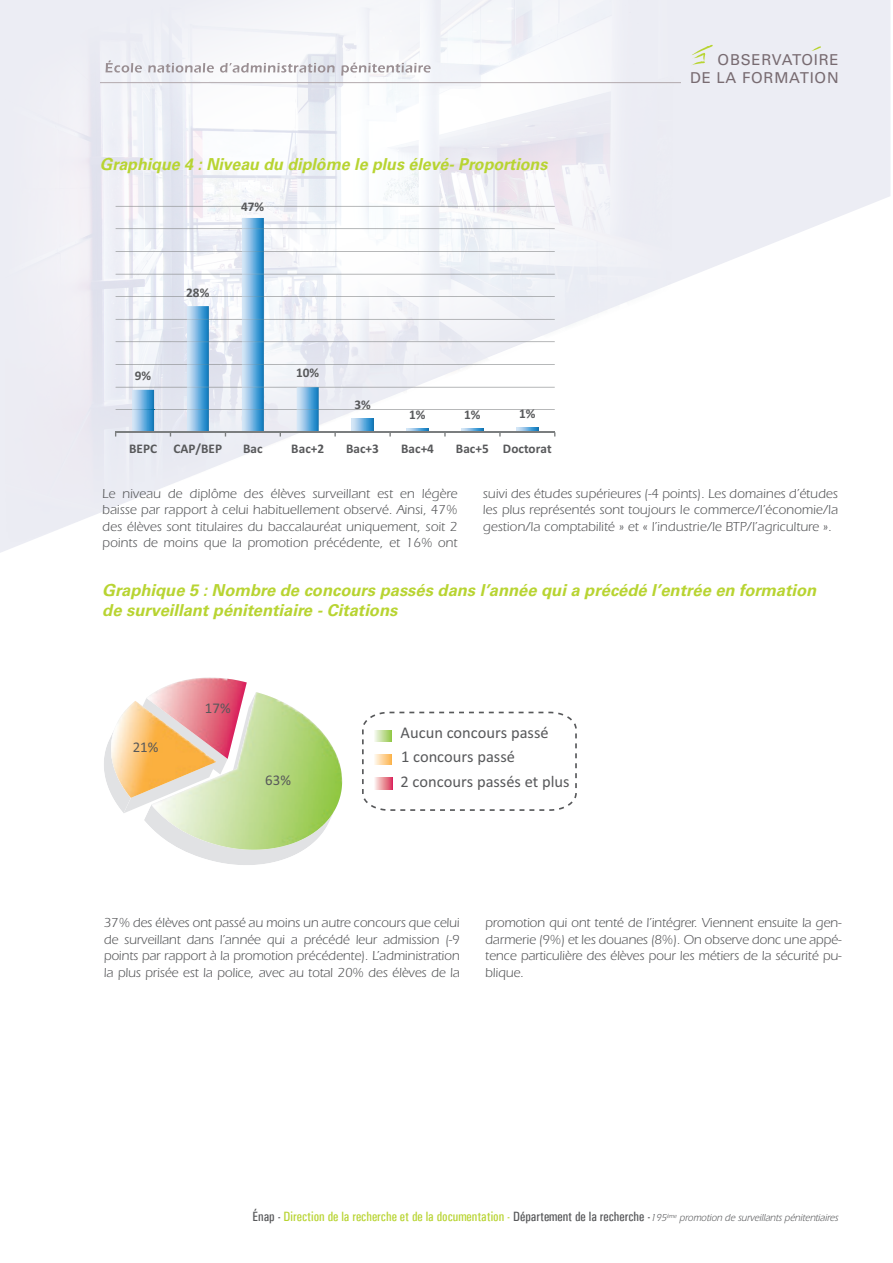
<style>
.page{position:relative;width:893px;height:1263px;background:#fff}
.page>*{position:absolute;margin:0;border:0;box-sizing:border-box;transform-origin:0 0}
.t1{font:italic 700 16.5px/19.8px "Univers";color:#b8d432}
.t2{font:16.5px "Calibri";color:#57585a}
.t3{font:15px/18px "Univers";letter-spacing:.05em;color:#786b71;text-align:right}
.t4{font:14.85px "Calibri";color:#57585a}
.t5{font:13.5px/16.5px "Itc Eras";letter-spacing:-.01em;color:#57585a;text-align:justify}
.t6{font:500 condensed 13.5px "Univers";color:#b8d432}
.t7{font:700 13.2px "Calibri";letter-spacing:.005em;color:#57585a}
.s1{color:#57585a}
.s2{font-family:"Itc Eras";font-weight:400;font-style:italic;font-stretch:normal;font-size:10.5px;color:#57585a}
</style>
<div class="page">
<svg style="left:0;top:0;width:890px;height:553px"></svg>
<img style="left:5px;top:0;width:670px;height:551px">
<hr style="left:100px;top:82px;width:581px;height:1px;background:#b2a9ad">
<svg style="left:105px;top:61px;width:326px;height:15px"></svg>
<svg style="left:810px;top:46px;width:11px;height:5px"></svg>
<svg style="left:691px;top:45px;width:22px;height:20px"></svg>
<hr style="left:116px;top:206px;width:439px;height:1px;background:#7b7e7f">
<hr style="left:116px;top:229px;width:439px;height:1px;background:#7b7e7f">
<hr style="left:116px;top:251px;width:439px;height:1px;background:#7b7e7f">
<hr style="left:116px;top:274px;width:439px;height:1px;background:#7b7e7f">
<hr style="left:116px;top:296px;width:439px;height:1px;background:#7b7e7f">
<hr style="left:116px;top:319px;width:439px;height:1px;background:#7b7e7f">
<hr style="left:116px;top:342px;width:439px;height:1px;background:#7b7e7f">
<hr style="left:116px;top:364px;width:439px;height:1px;background:#7b7e7f">
<hr style="left:116px;top:387px;width:439px;height:1px;background:#7b7e7f">
<hr style="left:116px;top:409px;width:439px;height:1px;background:#7b7e7f">
<svg style="left:132px;top:390px;width:22px;height:42px"></svg>
<svg style="left:187px;top:306px;width:22px;height:126px;background:#74b1dc"></svg>
<svg style="left:242px;top:218px;width:22px;height:214px;background:#74b1dc"></svg>
<svg style="left:297px;top:387px;width:22px;height:45px"></svg>
<svg style="left:352px;top:419px;width:22px;height:13px"></svg>
<svg style="left:407px;top:429px;width:22px;height:3px"></svg>
<svg style="left:462px;top:429px;width:21px;height:3px"></svg>
<svg style="left:516px;top:428px;width:22px;height:4px"></svg>
<hr style="left:116px;top:432px;width:439px;height:1px;background:#7b7e7f">
<svg style="left:104px;top:677px;width:238px;height:188px"></svg>
<img style="left:151px;top:768px;width:87px;height:81px">
<svg style="left:362px;top:712px;width:215px;height:99px"></svg>
<svg style="left:373px;top:730px;width:19px;height:12px"></svg>
<svg style="left:373px;top:755px;width:19px;height:9px"></svg>
<svg style="left:373px;top:778px;width:19px;height:11px"></svg>
<p class="t1" style="left:100px;top:154px;width:449px">Graphique 4 : Niveau du diplôme le plus élevé- Proportions</p>
<p class="t7" style="left:135px;top:368px;width:18px">9%</p>
<p class="t7" style="left:186px;top:284px;width:25px">28%</p>
<p class="t7" style="left:241px;top:198px;width:25px">47%</p>
<p class="t7" style="left:296px;top:365px;width:25px">10%</p>
<p class="t7" style="left:354px;top:397px;width:18px">3%</p>
<p class="t7" style="left:409px;top:406px;width:18px">1%</p>
<p class="t7" style="left:464px;top:406px;width:18px">1%</p>
<p class="t7" style="left:519px;top:406px;width:18px">1%</p>
<p class="t7" style="left:129px;top:441px;width:95px">BEPC CAP/BEP</p>
<p class="t7" style="left:243px;top:441px;width:21px">Bac</p>
<p class="t7" style="left:291px;top:441px;width:34px">Bac+2</p>
<p class="t7" style="left:346px;top:441px;width:34px">Bac+3</p>
<p class="t7" style="left:401px;top:441px;width:34px">Bac+4</p>
<p class="t7" style="left:456px;top:441px;width:97px">Bac+5 Doctorat</p>
<p class="t3" style="left:690px;top:51px;width:150px">OBSERVATOI RE<br>DE LA FO RMATIO N</p>
<p class="t5" style="left:102px;top:485px;width:357px">Le niveau de diplôme des élèves surveillant est en légère baisse par rapport à celui habituellement observé. Ainsi, 47% des élèves sont titulaires du baccalauréat uniquement, soit 2 points de moins que la promotion précédente, et 16% ont</p>
<p class="t5" style="left:483px;top:485px;width:357px">suivi des études supérieures (-4 points). Les domaines d’études les plus représentés sont toujours le commerce/l’économie/la gestion/la comptabilité » et « l’industrie/le BTP/l’agriculture ».</p>
<p class="t1" style="left:102px;top:581px;width:715px">Graphique 5 : Nombre de concours passés dans l’année qui a précédé l’entrée en formation de surveillant pénitentiaire - Citations</p>
<p class="t4" style="left:133px;top:737px;width:27px">21%</p>
<p class="t4" style="left:205px;top:698px;width:27px">17%</p>
<p class="t4" style="left:265px;top:771px;width:27px">63%</p>
<p class="t2" style="left:401px;top:722px;width:150px">Aucun concours passé</p>
<p class="t2" style="left:401px;top:746px;width:115px">1 concours passé</p>
<p class="t2" style="left:401px;top:772px;width:171px">2 concours passés et plus</p>
<p class="t5" style="left:104px;top:915px;width:358px">37% des élèves ont passé au moins un autre concours que celui de surveillant dans l’année qui a précédé leur admission (-9 points par rapport à la promotion précédente). L’administration la plus prisée est la police, avec au total 20% des élèves de la</p>
<p class="t5" style="left:485px;top:915px;width:358px">promotion qui ont tenté de l’intégrer. Viennent ensuite la gen&shy;darmerie (9%) et les douanes (8%). On observe donc une appé&shy;tence particulière des élèves pour les métiers de la sécurité pu&shy;blique.</p>
<p class="t6" style="left:253px;top:1209px;width:589px"><span class="s1">énap -</span> Direction de la recherche et de la documentation - <span class="s1">Département de la recherche -</span><span class="s2">195</span><sup>ème</sup> <span class="s2">promotion de surveillants pénitentiaires</span></p>
</div>
